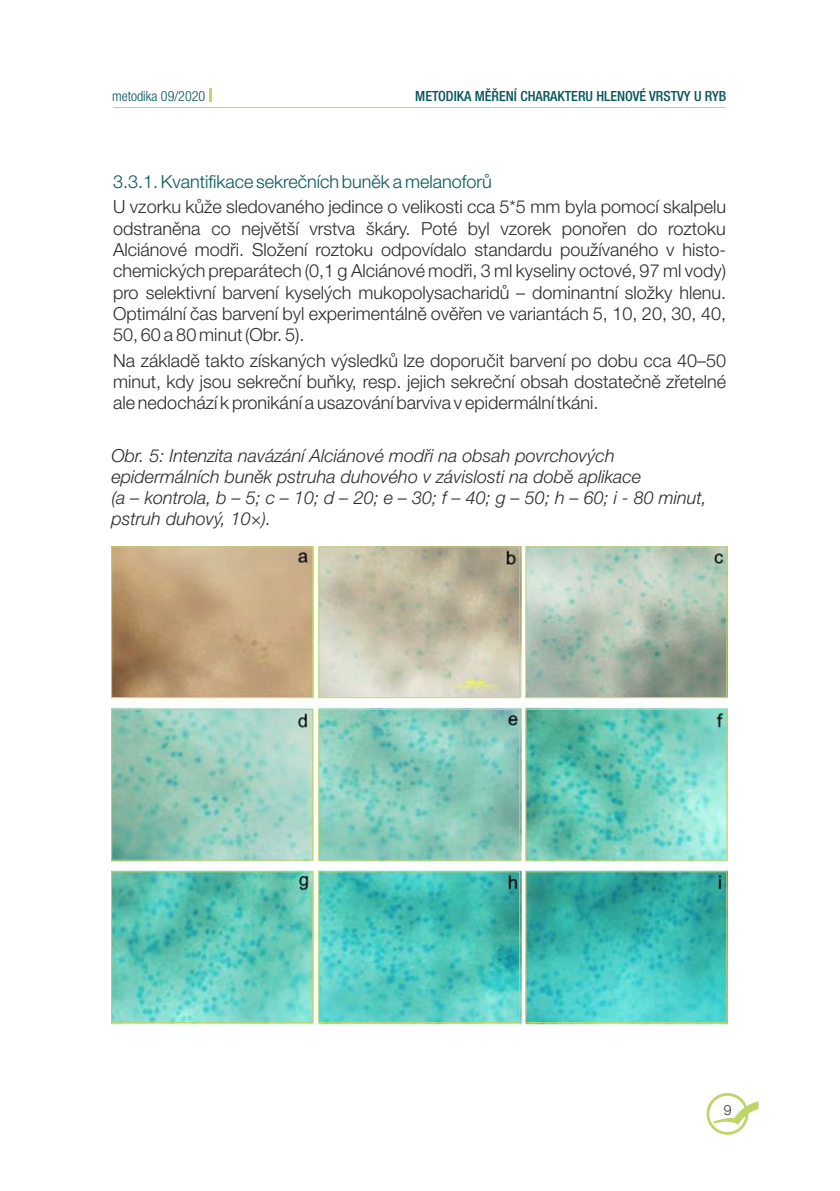
<style>
.page{position:relative;width:840px;height:1191px;background:#fff}
.page>*{position:absolute;margin:0;border:0;box-sizing:border-box;transform-origin:0 0}
.t1{font:300 18px/21.2px "Helvetica Neue LT Pro";color:#2b2a29;text-align:justify}
.t2{font:italic 300 18px/21px "Helvetica Neue LT Pro";color:#2b2a29}
.t3{font:300 18px "Helvetica Neue LT Pro";color:#065659}
.t4{font:500 condensed 14px "Helvetica Neue LT Pro";color:#065659}
.t5{font:300 condensed 14px "Helvetica Neue LT Pro";color:#065659}
.t6{font:300 14px "Helvetica Neue LT Pro";color:#2b2a29}
</style>
<div class="page">
<svg style="left:706px;top:1093px;width:52px;height:41px"></svg>
<img style="left:111px;top:546px;width:616px;height:479px">
<div style="left:111px;top:871px;width:202px;height:152px;border:1px solid #c0d568"></div>
<div style="left:111px;top:709px;width:202px;height:151px;border:1px solid #c0d568"></div>
<div style="left:111px;top:546px;width:202px;height:152px;border:1px solid #c0d568"></div>
<div style="left:318px;top:871px;width:202px;height:152px;border:1px solid #c0d568"></div>
<div style="left:318px;top:709px;width:202px;height:151px;border:1px solid #c0d568"></div>
<div style="left:318px;top:546px;width:202px;height:152px;border:1px solid #c0d568"></div>
<div style="left:525px;top:871px;width:202px;height:152px;border:1px solid #c0d568"></div>
<div style="left:525px;top:709px;width:202px;height:151px;border:1px solid #c0d568"></div>
<div style="left:525px;top:546px;width:202px;height:152px;border:1px solid #c0d568"></div>
<svg style="left:210px;top:88px;width:2px;height:14px"></svg>
<hr style="left:113px;top:107px;width:612px;height:1px;background:#c0d568">
<p class="t5" style="left:112px;top:91px;width:94px">metodika 09/2020</p>
<p class="t4" style="left:415px;top:91px;width:312px">METODIKA MĚŘENÍ CHARAKTERU HLENOVÉ VRSTVY U RYB</p>
<p class="t3" style="left:113px;top:175px;width:380px">3.3.1. Kvantifikace sekrečních buněk a melanoforů</p>
<p class="t1" style="left:113px;top:199px;width:614px">U vzorku kůže sledovaného jedince o velikosti cca 5*5 mm byla pomocí skalpelu odstraněna co největší vrstva škáry. Poté byl vzorek ponořen do roztoku Alciánové modři. Složení roztoku odpovídalo standardu používaného v histo&shy;chemických preparátech (0,1 g Alciánové modři, 3 ml kyseliny octové, 97 ml vody) pro selektivní barvení kyselých mukopolysacharidů – dominantní složky hlenu.<br>Optimální čas barvení byl experimentálně ověřen ve variantách 5, 10, 20, 30, 40, 50, 60 a 80 minut (Obr. 5).</p>
<p class="t1" style="left:113px;top:352px;width:614px">Na základě takto získaných výsledků lze doporučit barvení po dobu cca 40–50 minut, kdy jsou sekreční buňky, resp. jejich sekreční obsah dostatečně zřetelné ale nedochází k pronikání a usazování barviva v epidermální tkáni.</p>
<p class="t2" style="left:111px;top:448px;width:596px">Obr. 5: Intenzita navázání Alciánové modři na obsah povrchových epidermálních buněk pstruha duhového v závislosti na době aplikace<br>(a – kontrola, b – 5; c – 10; d – 20; e – 30; f – 40; g – 50; h – 60; i - 80 minut, pstruh duhový, 10×).</p>
<p class="t6" style="left:723px;top:1104px;width:9px">9</p>
</div>
